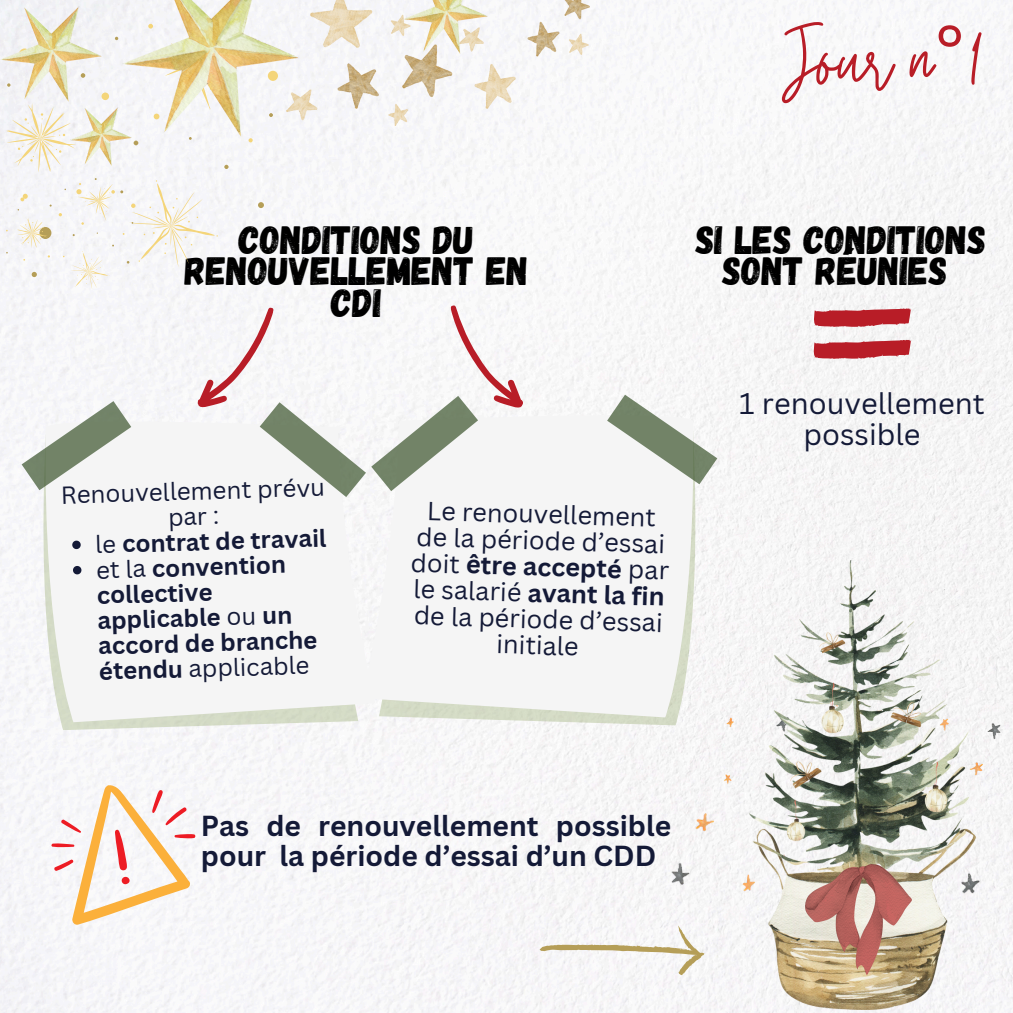
<style>
.page{position:relative;width:1013px;height:1013px;background:#fff}
.page>*{position:absolute;margin:0;border:0;box-sizing:border-box;transform-origin:0 0}
.t1{font:70px "Twister";color:#b81d27}
.t2{font:39.38px/31.9px "Gagalin";color:#000;text-align:center}
.t3{font:29px/31px "Canva Sans";color:#141a37;text-align:center}
.t4{font:700 28.12px/30px "Canva Sans";color:#141a37}
.t5{font:25.25px/26.2px "Canva Sans";color:#141a37;text-align:center}
.t6{font:700 24px/25.4px "Canva Sans";color:#141a37}
.t7{font:24px/25.4px "Canva Sans";color:#141a37;text-align:center}
.s1{font-family:"Noto Sans"}
.s2{font-weight:400}
.s3{font-weight:700}
</style>
<div class="page">
<div style="left:0;top:0;width:1012px;height:1012px;background:#f6f6f8"></div>
<svg style="left:379px;top:717px;width:316px;height:8px"></svg>
<div style="left:375px;top:497px;width:321px;height:220px;background:#f5f5f5"></div>
<svg style="left:43px;top:722px;width:315px;height:8px"></svg>
<div style="left:43px;top:497px;width:332px;height:225px;background:#f5f5f5"></div>
<svg style="left:812px;top:308px;width:99px;height:19px"></svg>
<svg style="left:812px;top:339px;width:99px;height:20px"></svg>
<svg style="left:51px;top:785px;width:145px;height:140px"></svg>
<div style="left:671px;top:800px;width:341px;height:128px;background:#f6f5f6"></div>
<img style="left:723px;top:692px;width:277px;height:93px">
<img style="left:749px;top:560px;width:226px;height:449px">
<img style="left:805px;top:864px;width:106px;height:110px">
<svg style="left:134px;top:141px;width:4px;height:4px"></svg>
<svg style="left:224px;top:165px;width:4px;height:4px"></svg>
<div style="left:39px;top:227px;width:12px;height:12px;background:#b59e58;border-radius:50%"></div>
<svg style="left:258px;top:202px;width:6px;height:6px"></svg>
<svg style="left:6px;top:103px;width:70px;height:69px"></svg>
<div style="left:101px;top:92px;width:8px;height:8px;background:#f4d57a;border-radius:50%"></div>
<svg style="left:248px;top:138px;width:5px;height:4px"></svg>
<img style="left:0;top:6px;width:101px;height:95px">
<img style="left:123px;top:0;width:176px;height:137px">
<img style="left:71px;top:108px;width:61px;height:57px">
<img style="left:286px;top:0;width:303px;height:126px">
<img style="left:403px;top:0;width:84px;height:54px">
<svg style="left:32px;top:272px;width:5px;height:5px"></svg>
<svg style="left:17px;top:218px;width:31px;height:30px"></svg>
<svg style="left:20px;top:194px;width:8px;height:7px"></svg>
<svg style="left:59px;top:178px;width:159px;height:111px"></svg>
<svg style="left:22px;top:298px;width:695px;height:199px"></svg>
<svg style="left:539px;top:925px;width:166px;height:50px"></svg>
<svg style="left:72px;top:540px;width:9px;height:9px"></svg>
<svg style="left:73px;top:566px;width:9px;height:8px"></svg>
<p class="t1" style="left:780px;top:11px;width:201px">Jour n<span class="s1">°</span>1</p>
<p class="t2" style="left:185px;top:222px;width:345px">CONDITIONS DU<br>RENOUVELLEMENT EN<br>CDI</p>
<h1 class="t2" style="left:695px;top:222px;width:292px">SI LES CONDITIONS<br>SONT RÉUNIES</h1>
<p class="t7" style="left:60px;top:482px;width:265px;rotate:-2deg">Renouvellement prévu par :</p>
<p class="t6" style="left:95px;top:532px;width:233px;rotate:-2deg"><span class="s2">le</span> contrat de travail</p>
<p class="t6" style="left:95px;top:557px;width:221px;rotate:-2deg"><span class="s2">et la</span> convention collective applicable <span class="s2">ou</span> un accord de branche étendu <span class="s2">applicable</span></p>
<p class="t5" style="left:413px;top:496px;width:260px;rotate:2deg">Le renouvellement de la période d’essai doit <span class="s3">être accepté</span> par le salarié <span class="s3">avant la fin </span>de la période d’essai initiale</p>
<h2 class="t3" style="left:739px;top:387px;width:247px">1 renouvellement possible</h2>
<p class="t4" style="left:201px;top:810px;width:472px">Pas de renouvellement possible pour la période d’essai d’un CDD</p>
</div>
